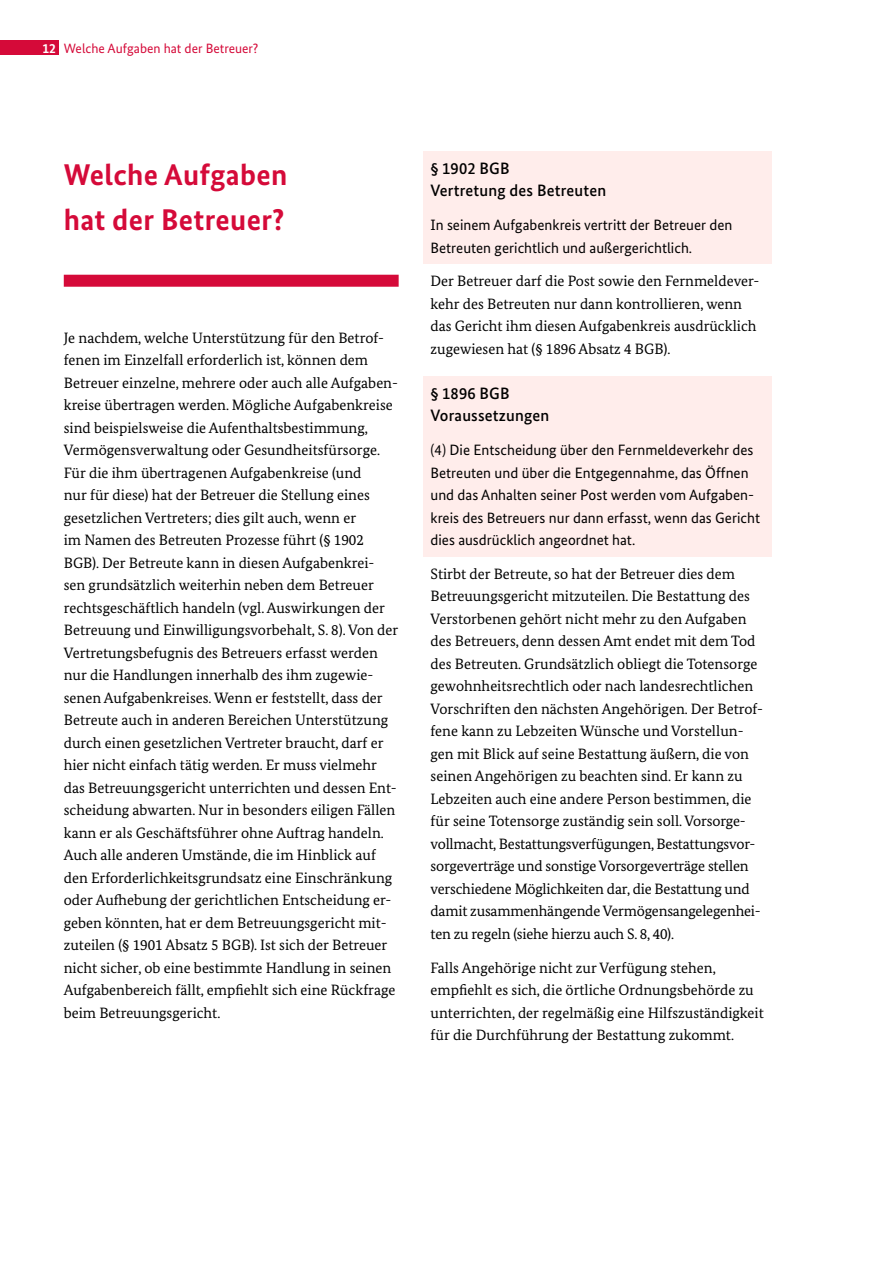
<style>
.page{position:relative;width:893px;height:1263px;background:#fff}
.page>*{position:absolute;margin:0;border:0;box-sizing:border-box;transform-origin:0 0}
.H1_Überschrift{font:700 30px/45px "Bundes Sans";letter-spacing:.01em;color:#d50a39}
.H3_Headline_Paragrap{font:500 16.5px/22.5px "Bundes Sans";letter-spacing:.01em;color:#000}
.P_Fließtext{font:15px/22.5px "Bundes Serif";color:#000}
.P_Fließtext_Paragrap{font:15px/22.5px "Bundes Sans";color:#000}
.t1{font:13.5px "Bundes Sans";color:#d50a39}
.s1{font-weight:700;color:#fff}
</style>
<div class="page">
<div style="left:0;top:41px;width:58px;height:14px;background:#d50a39"></div>
<div style="left:424px;top:151px;width:348px;height:113px;background:#ffedeb"></div>
<div style="left:424px;top:376px;width:348px;height:180px;background:#ffedeb"></div>
<div style="left:64px;top:275px;width:335px;height:12px;background:#d50a39"></div>
<p class="t1" style="left:43px;top:40px;width:217px"><span class="s1">12</span> Welche Aufgaben hat der Betreuer?</p>
<h1 class="H1_Überschrift" style="left:64px;top:152px;width:225px">Welche Aufgaben hat der Betreuer?</h1>
<p class="P_Fließtext" style="left:64px;top:326px;width:336px">Je nachdem, welche Unterstützung für den Betrof&shy;fenen im Einzelfall erforderlich ist, können dem Betreuer einzelne, mehrere oder auch alle Aufgaben&shy;kreise übertragen werden. Mögliche Aufgabenkreise sind beispielsweise die Aufenthaltsbestimmung, Vermögensverwaltung oder Gesundheitsfürsorge.<br>Für die ihm übertragenen Aufgabenkreise (und<br>nur für diese) hat der Betreuer die Stellung eines gesetzlichen Vertreters; dies gilt auch, wenn er<br>im Namen des Betreuten Prozesse führt (§ 1902<br>BGB). Der Betreute kann in diesen Aufgabenkrei&shy;sen grundsätzlich weiterhin neben dem Betreuer rechtsgeschäftlich handeln (vgl. Auswirkungen der Betreuung und Einwilligungsvorbehalt, S. 8). Von der Vertretungsbefugnis des Betreuers erfasst werden nur die Handlungen innerhalb des ihm zugewie&shy;senen Aufgabenkreises. Wenn er feststellt, dass der Betreute auch in anderen Bereichen Unterstützung durch einen gesetzlichen Vertreter braucht, darf er hier nicht einfach tätig werden. Er muss vielmehr das Betreuungsgericht unterrichten und dessen Ent&shy;scheidung abwarten. Nur in besonders eiligen Fällen kann er als Geschäftsführer ohne Auftrag handeln.<br>Auch alle anderen Umstände, die im Hinblick auf den Erforderlichkeitsgrundsatz eine Einschränkung oder Aufhebung der gerichtlichen Entscheidung er&shy;geben könnten, hat er dem Betreuungsgericht mit&shy;zuteilen (§ 1901 Absatz 5 BGB). Ist sich der Betreuer nicht sicher, ob eine bestimmte Handlung in seinen Aufgabenbereich fällt, empfiehlt sich eine Rückfrage beim Betreuungsgericht.</p>
<h3 class="H3_Headline_Paragrap" style="left:431px;top:157px;width:177px">§ 1902 BGB<br>Vertretung des Betreuten</h3>
<p class="P_Fließtext_Paragrap" style="left:431px;top:214px;width:303px">In seinem Aufgabenkreis vertritt der Betreuer den<br>Betreuten gerichtlich und außergerichtlich.</p>
<p class="P_Fließtext" style="left:431px;top:270px;width:330px">Der Betreuer darf die Post sowie den Fernmeldever&shy;kehr des Betreuten nur dann kontrollieren, wenn das Gericht ihm diesen Aufgabenkreis ausdrücklich zugewiesen hat (§ 1896 Absatz 4 BGB).</p>
<h3 class="H3_Headline_Paragrap" style="left:431px;top:382px;width:120px">§ 1896 BGB<br>Voraussetzungen</h3>
<p class="P_Fließtext_Paragrap" style="left:431px;top:439px;width:331px">(4) Die Entscheidung über den Fernmeldeverkehr des Betreuten und über die Entgegennahme, das Öffnen und das Anhalten seiner Post werden vom Aufgaben&shy;kreis des Betreuers nur dann erfasst, wenn das Gericht dies ausdrücklich angeordnet hat.</p>
<p class="P_Fließtext" style="left:431px;top:562px;width:334px">Stirbt der Betreute, so hat der Betreuer dies dem Betreuungsgericht mitzuteilen. Die Bestattung des Verstorbenen gehört nicht mehr zu den Aufgaben des Betreuers, denn dessen Amt endet mit dem Tod des Betreuten. Grundsätzlich obliegt die Totensorge gewohnheitsrechtlich oder nach landesrechtlichen Vorschriften den nächsten Angehörigen. Der Betrof&shy;fene kann zu Lebzeiten Wünsche und Vorstellun&shy;gen mit Blick auf seine Bestattung äußern, die von seinen Angehörigen zu beachten sind. Er kann zu Lebzeiten auch eine andere Person bestimmen, die für seine Totensorge zuständig sein soll. Vorsorge&shy;vollmacht, Bestattungsverfügungen, Bestattungsvor&shy;sorgeverträge und sonstige Vorsorgeverträge stellen verschiedene Möglichkeiten dar, die Bestattung und damit zusammenhängende Vermögensangelegenhei&shy;ten zu regeln (siehe hierzu auch S. 8, 40).</p>
<p class="P_Fließtext" style="left:431px;top:956px;width:335px">Falls Angehörige nicht zur Verfügung stehen, empfiehlt es sich, die örtliche Ordnungsbehörde zu unterrichten, der regelmäßig eine Hilfszuständigkeit für die Durchführung der Bestattung zukommt.</p>
</div>
